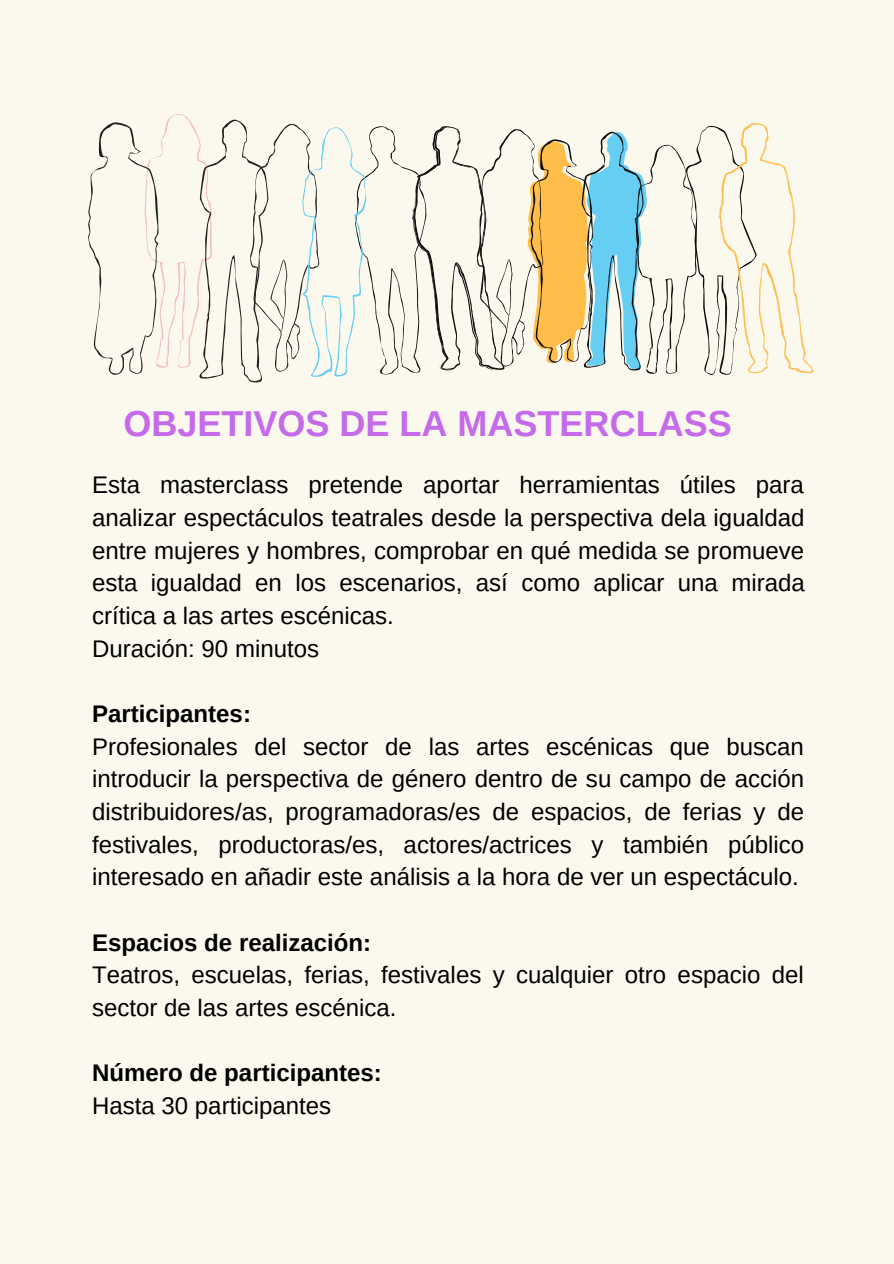
<style>
.page{position:relative;width:894px;height:1264px;background:#fff}
.page>*{position:absolute;margin:0;border:0;box-sizing:border-box;transform-origin:0 0}
.t1{font:700 36px "Arimo";color:#c56bea}
.t2{font:24px/32.7px "Arimo";color:#000;text-align:justify}
.t3{font:700 24px "Arimo";color:#000}
</style>
<div class="page">
<div style="left:0;top:0;width:893px;height:1263px;background:#fbf9ee"></div>
<svg style="left:88px;top:114px;width:726px;height:269px"></svg>
<p class="t1" style="left:123px;top:404px;width:609px">OBJETIVOS DE LA MASTERCLASS</p>
<p class="t2" style="left:92px;top:468px;width:714px">Esta masterclass pretende aportar herramientas útiles para analizar espectáculos teatrales desde la perspectiva dela igualdad entre mujeres y hombres, comprobar en qué medida se promueve esta igualdad en los escenarios, así como aplicar una mirada crítica a las artes escénicas.</p>
<p class="t2" style="left:92px;top:632px;width:228px">Duración: 90 minutos</p>
<p class="t3" style="left:92px;top:700px;width:160px">Participantes:</p>
<p class="t2" style="left:92px;top:730px;width:713px">Profesionales del sector de las artes escénicas que buscan introducir la perspectiva de género dentro de su campo de acción distribuidores/as, programadoras/es de espacios, de ferias y de festivales, productoras/es, actores/actrices y también público interesado en añadir este análisis a la hora de ver un espectáculo.</p>
<p class="t3" style="left:92px;top:929px;width:280px">Espacios de realización:</p>
<p class="t2" style="left:92px;top:958px;width:713px">Teatros, escuelas, ferias, festivales y cualquier otro espacio del sector de las artes escénica.</p>
<p class="t3" style="left:92px;top:1059px;width:291px">Número de participantes:</p>
<p class="t2" style="left:92px;top:1089px;width:240px">Hasta 30 participantes</p>
</div>
